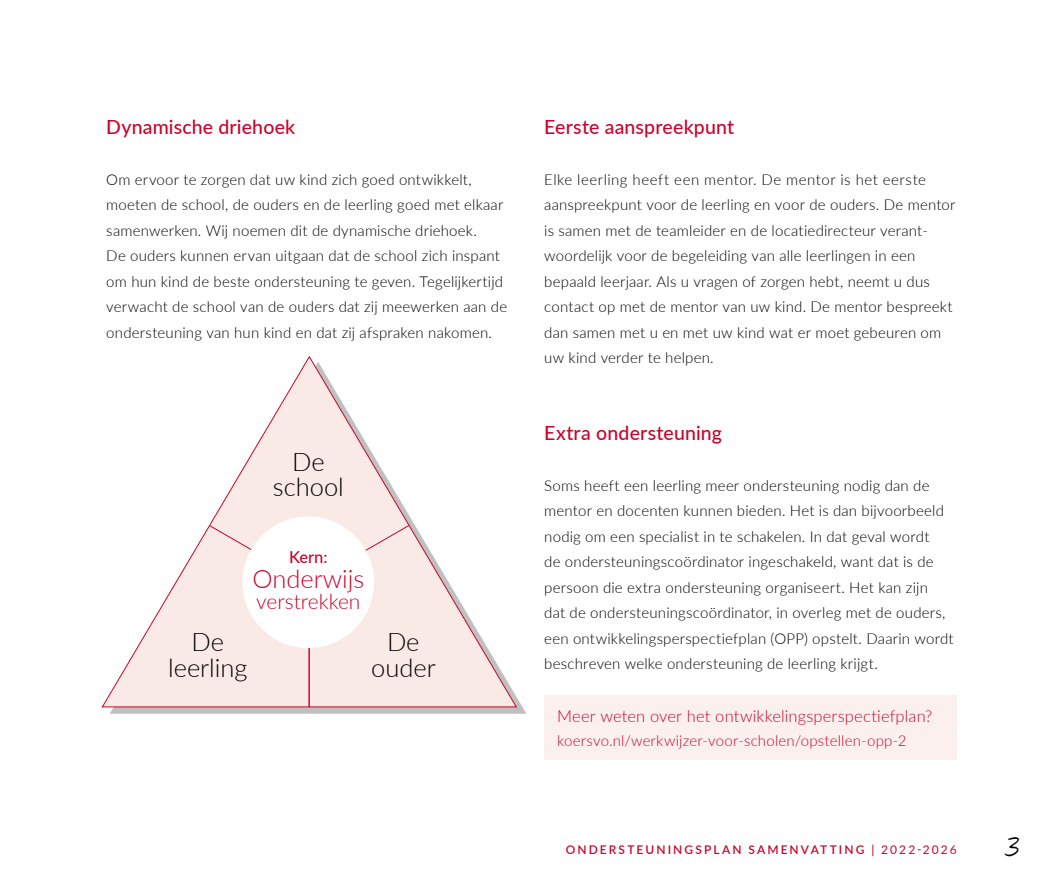
<style>
.page{position:relative;width:1063px;height:893px;background:#fff}
.page>*{position:absolute;margin:0;border:0;box-sizing:border-box;transform-origin:0 0}
.t1{font:36px "Journal";color:#000}
.t2{font:300 25.5px/25.5px "Lato";color:#000;text-align:center}
.t3{font:300 25.5px "Lato";color:#ca042c}
.t4{font:300 21px "Lato";color:#ca042c}
.t5{font:500 19.5px "Lato";letter-spacing:.01em;color:#ca042c}
.t6{font:300 16.5px "Lato";letter-spacing:.01em;color:#ca042c}
.t7{font:500 16.5px "Lato";color:#ca042c}
.t8{font:300 15px/25.5px "Lato";letter-spacing:.015em;color:#000}
.t9{font:300 15px "Lato";letter-spacing:.015em;color:#ca042c}
.t10{font:600 12px "Lato";letter-spacing:.175em;color:#ca042c}
.s1{font-weight:500}
.s2{font-weight:400}
</style>
<div class="page">
<div style="left:544px;top:695px;width:413px;height:64px;background:#fcf0ee"></div>
<div style="left:110px;top:362px;width:416px;height:351px;background:#000;opacity:.25"></div>
<svg style="left:102px;top:356px;width:415px;height:351px"></svg>
<div style="left:209px;top:524px;width:201px;height:184px;background:#faeae6"></div>
<div style="left:242px;top:516px;width:132px;height:132px;background:#fff;border-radius:50%"></div>
<h3 class="t5" style="left:106px;top:113px;width:190px">Dynamische driehoek</h3>
<p class="t8" style="left:106px;top:166px;width:402px">Om ervoor te zorgen dat uw kind zich goed ontwikkelt, moeten de school, de ouders en de leerling goed met elkaar samenwerken. Wij noemen dit de dynamische driehoek.<br>De ouders kunnen ervan uitgaan dat de school zich inspant om hun kind de beste ondersteuning te geven. Tegelijkertijd verwacht de school van de ouders dat zij meewerken aan de ondersteuning van hun kind en dat zij afspraken nakomen.</p>
<h2 class="t2" style="left:273px;top:448px;width:72px">De school</h2>
<p class="t7" style="left:289px;top:545px;width:40px">Kern:</p>
<h2 class="t3" style="left:252px;top:561px;width:113px">Onderwijs</h2>
<h3 class="t4" style="left:256px;top:587px;width:106px">verstrekken</h3>
<h2 class="t2" style="left:168px;top:628px;width:81px">De leerling</h2>
<h2 class="t2" style="left:371px;top:628px;width:66px">De ouder</h2>
<h3 class="t5" style="left:544px;top:113px;width:191px">Eerste aanspreekpunt</h3>
<p class="t8" style="left:544px;top:166px;width:413px">Elke leerling heeft een mentor. De mentor is het eerste aanspreekpunt voor de leerling en voor de ouders. De mentor is samen met de teamleider en de locatiedirecteur verant&shy;woordelijk voor de begeleiding van alle leerlingen in een bepaald leerjaar. Als u vragen of zorgen hebt, neemt u dus contact op met de mentor van uw kind. De mentor bespreekt dan samen met u en met uw kind wat er moet gebeuren om uw kind verder te helpen.</p>
<h3 class="t5" style="left:544px;top:419px;width:179px">Extra ondersteuning</h3>
<p class="t8" style="left:544px;top:472px;width:411px">Soms heeft een leerling meer ondersteuning nodig dan de mentor en docenten kunnen bieden. Het is dan bijvoorbeeld nodig om een specialist in te schakelen. In dat geval wordt<br>de ondersteuningscoördinator ingeschakeld, want dat is de persoon die extra ondersteuning organiseert. Het kan zijn<br>dat de ondersteuningscoördinator, in overleg met de ouders, een ontwikkelingsperspectiefplan (OPP) opstelt. Daarin wordt beschreven welke ondersteuning de leerling krijgt.</p>
<p class="t6" style="left:557px;top:704px;width:377px">Meer weten over het ontwikkelingsperspectiefplan?</p>
<p class="t9" style="left:557px;top:730px;width:351px">koersvo.nl/werkwijzer-voor-scholen/opstellen-opp-2</p>
<p class="t10" style="left:566px;top:840px;width:392px">ONDERSTEUNINGSPLAN SAMENVATTING <span class="s1">|</span> <span class="s2">2022-2026</span></p>
<h1 class="t1" style="left:1004px;top:823px;width:18px">3</h1>
</div>
